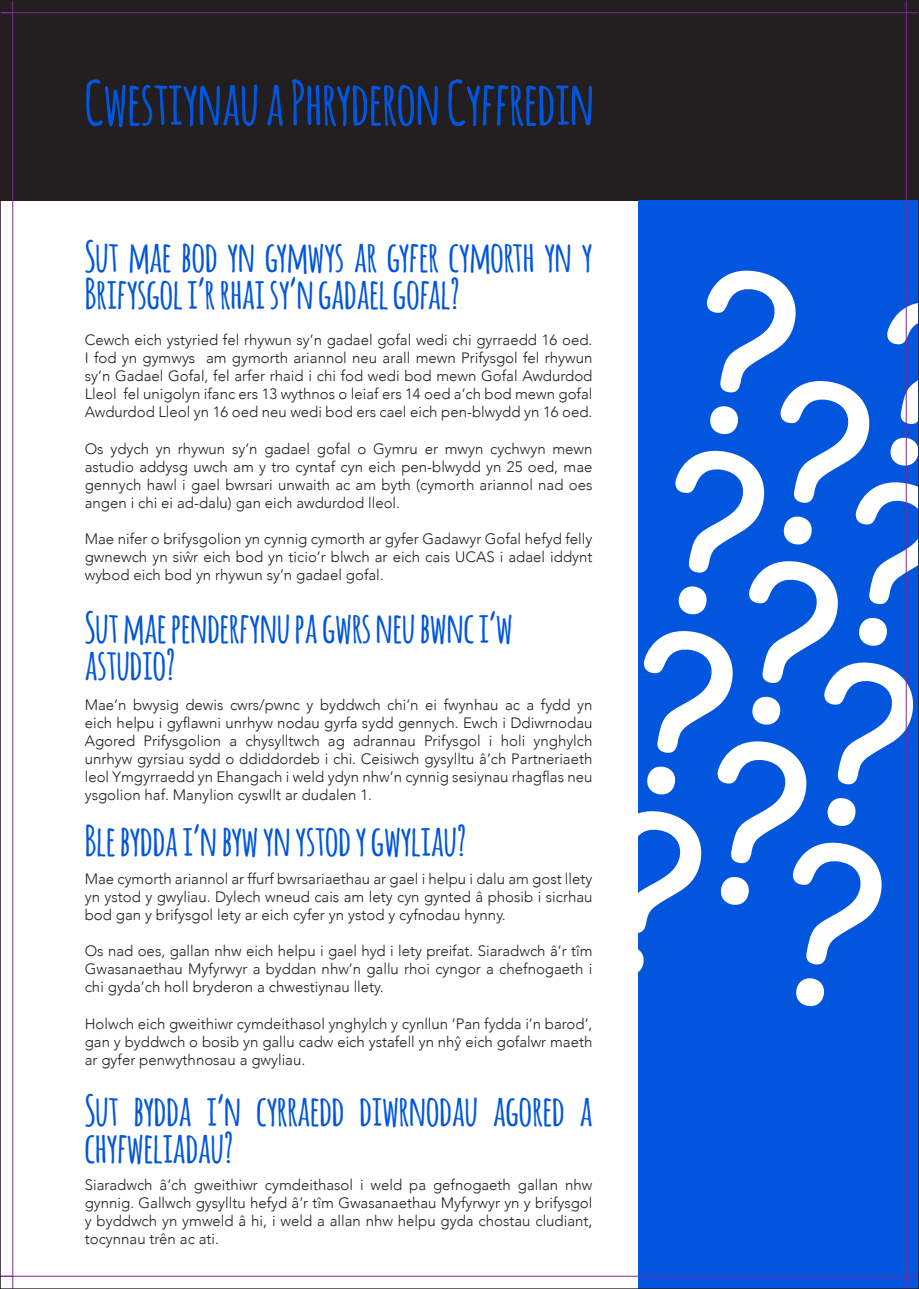
<style>
.page{position:relative;width:919px;height:1289px;background:#fff}
.page>*{position:absolute;margin:0;border:0;box-sizing:border-box;transform-origin:0 0}
.t1{font:700 60px "Amatic";color:#0256dd}
.t2{font:700 42px/37.5px "Amatic";color:#0256dd}
.t3{font:300 15px/18px "Avenir";color:#231f20;text-align:justify}
</style>
<div class="page">
<div style="left:0;top:0;width:918px;height:200px;background:#231f20"></div>
<div style="left:638px;top:200px;width:280px;height:1088px;background:#0256dd"></div>
<svg style="left:638px;top:265px;width:278px;height:742px"></svg>
<hr style="left:905px;top:0;width:1px;height:1288px;background:#832890">
<hr style="left:0;top:12px;width:918px;height:1px;background:#832890">
<hr style="left:0;top:1275px;width:918px;height:1px;background:#832890">
<svg style="left:2px;top:2px;width:11px;height:1284px"></svg>
<p class="t1" style="left:85px;top:60px;width:511px">Cwestiynau a Phryderon Cyffredin</p>
<p class="t2" style="left:85px;top:236px;width:509px">Sut mae bod yn gymwys ar gyfer cymorth yn y<br>Brifysgol i’r rhai sy’n gadael gofal?</p>
<p class="t3" style="left:85px;top:331px;width:509px">Cewch eich ystyried fel rhywun sy’n gadael gofal wedi chi gyrraedd 16 oed.<br>I fod yn gymwys am gymorth ariannol neu arall mewn Prifysgol fel rhywun sy’n Gadael Gofal, fel arfer rhaid i chi fod wedi bod mewn Gofal Awdurdod Lleol fel unigolyn ifanc ers 13 wythnos o leiaf ers 14 oed a’ch bod mewn gofal Awdurdod Lleol yn 16 oed neu wedi bod ers cael eich pen-blwydd yn 16 oed.</p>
<p class="t3" style="left:85px;top:439px;width:509px">Os ydych yn rhywun sy’n gadael gofal o Gymru er mwyn cychwyn mewn astudio addysg uwch am y tro cyntaf cyn eich pen-blwydd yn 25 oed, mae gennych hawl i gael bwrsari unwaith ac am byth (cymorth ariannol nad oes angen i chi ei ad-dalu) gan eich awdurdod lleol.</p>
<p class="t3" style="left:85px;top:529px;width:509px">Mae nifer o brifysgolion yn cynnig cymorth ar gyfer Gadawyr Gofal hefyd felly gwnewch yn siŵr eich bod yn ticio’r blwch ar eich cais UCAS i adael iddynt wybod eich bod yn rhywun sy’n gadael gofal.</p>
<p class="t2" style="left:85px;top:607px;width:429px">Sut mae penderfynu pa gwrs neu bwnc i’w</p>
<p class="t2" style="left:85px;top:644px;width:92px">astudio?</p>
<p class="t3" style="left:85px;top:696px;width:509px">Mae’n bwysig dewis cwrs/pwnc y byddwch chi’n ei fwynhau ac a fydd yn eich helpu i gyflawni unrhyw nodau gyrfa sydd gennych. Ewch i Ddiwrnodau Agored Prifysgolion a chysylltwch ag adrannau Prifysgol i holi ynghylch unrhyw gyrsiau sydd o ddiddordeb i chi. Ceisiwch gysylltu â’ch Partneriaeth leol Ymgyrraedd yn Ehangach i weld ydyn nhw’n cynnig sesiynau rhagflas neu ysgolion haf. Manylion cyswllt ar dudalen 1.</p>
<p class="t2" style="left:85px;top:820px;width:383px">Ble bydda i’n byw yn ystod y gwyliau?</p>
<p class="t3" style="left:85px;top:870px;width:509px">Mae cymorth ariannol ar ffurf bwrsariaethau ar gael i helpu i dalu am gost llety yn ystod y gwyliau. Dylech wneud cais am lety cyn gynted â phosib i sicrhau bod gan y brifysgol lety ar eich cyfer yn ystod y cyfnodau hynny.</p>
<p class="t3" style="left:85px;top:942px;width:509px">Os nad oes, gallan nhw eich helpu i gael hyd i lety preifat. Siaradwch â’r tîm Gwasanaethau Myfyrwyr a byddan nhw’n gallu rhoi cyngor a chefnogaeth i chi gyda’ch holl bryderon a chwestiynau llety.</p>
<p class="t3" style="left:85px;top:1014px;width:509px">Holwch eich gweithiwr cymdeithasol ynghylch y cynllun ‘Pan fydda i’n barod’, gan y byddwch o bosib yn gallu cadw eich ystafell yn nhŷ eich gofalwr maeth ar gyfer penwythnosau a gwyliau.</p>
<p class="t2" style="left:85px;top:1089px;width:509px">Sut bydda i’n cyrraedd diwrnodau agored a chyfweliadau?</p>
<p class="t3" style="left:85px;top:1176px;width:509px">Siaradwch â’ch gweithiwr cymdeithasol i weld pa gefnogaeth gallan nhw gynnig. Gallwch gysylltu hefyd â’r tîm Gwasanaethau Myfyrwyr yn y brifysgol y byddwch yn ymweld â hi, i weld a allan nhw helpu gyda chostau cludiant, tocynnau trên ac ati.</p>
</div>
